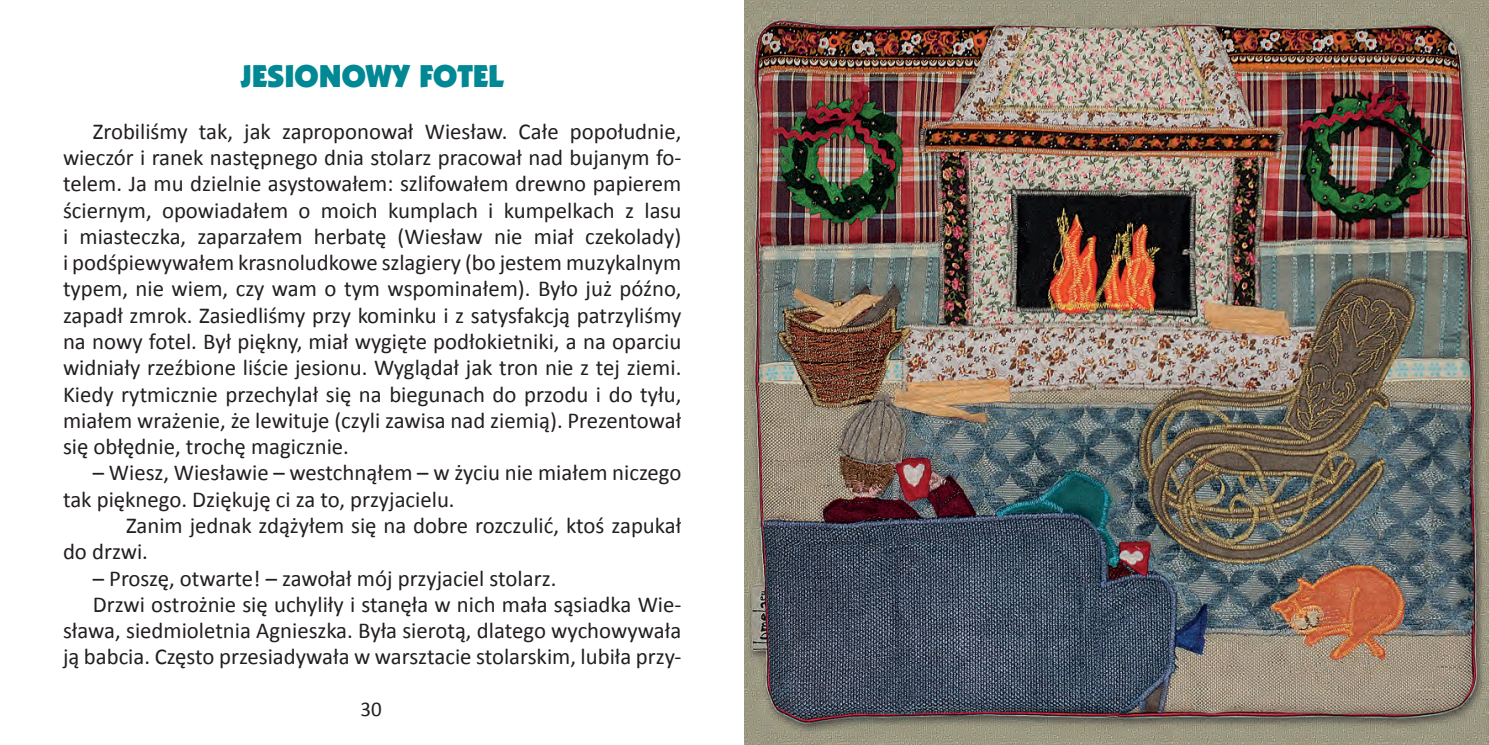
<style>
.page{position:relative;width:1489px;height:745px;background:#fff}
.page>*{position:absolute;margin:0;border:0;box-sizing:border-box;transform-origin:0 0}
.t1{font:31.5px "Kabel Ult PL";color:#008894}
.t2{font:22.75px/26.2px "Calibri";color:#231f20}
.t3{font:21px "Calibri";color:#231f20}
</style>
<div class="page">
<img style="left:744px;top:0;width:744px;height:744px">
<h1 class="t1" style="left:241px;top:57px;width:264px">JESIONOWY FOTEL</h1>
<p class="t2" style="left:63px;top:118px;width:620px;text-align:justify;text-indent:30px">Zrobiliśmy tak, jak zaproponował Wiesław. Całe popołudnie, wieczór i ranek następnego dnia stolarz pracował nad bujanym fo&shy;telem. Ja mu dzielnie asystowałem: szlifowałem drewno papierem ściernym, opowiadałem o moich kumplach i kumpelkach z lasu i miasteczka, zaparzałem herbatę (Wiesław nie miał czekolady) i podśpiewywałem krasnoludkowe szlagiery (bo jestem muzykalnym typem, nie wiem, czy wam o tym wspominałem). Było już późno, zapadł zmrok. Zasiedliśmy przy kominku i z satysfakcją patrzyliśmy na nowy fotel. Był piękny, miał wygięte podłokietniki, a na oparciu widniały rzeźbione liście jesionu. Wyglądał jak tron nie z tej ziemi.<br>Kiedy rytmicznie przechylał się na biegunach do przodu i do tyłu, miałem wrażenie, że lewituje (czyli zawisa nad ziemią). Prezentował się obłędnie, trochę magicznie.</p>
<p class="t2" style="left:63px;top:459px;width:620px;text-indent:30px">– Wiesz, Wiesławie – westchnąłem – w życiu nie miałem niczego tak pięknego. Dziękuję ci za to, przyjacielu.</p>
<p class="t2" style="left:63px;top:512px;width:620px;text-indent:63px">Zanim jednak zdążyłem się na dobre rozczulić, ktoś zapukał do drzwi.</p>
<p class="t2" style="left:93px;top:564px;width:465px">– Proszę, otwarte! – zawołał mój przyjaciel stolarz.</p>
<p class="t2" style="left:93px;top:590px;width:590px">Drzwi ostrożnie się uchyliły i stanęła w nich mała sąsiadka Wie-</p>
<p class="t2" style="left:63px;top:617px;width:620px">sława, siedmioletnia Agnieszka. Była sierotą, dlatego wychowywała</p>
<p class="t2" style="left:63px;top:643px;width:620px">ją babcia. Często przesiadywała w warsztacie stolarskim, lubiła przy-</p>
<p class="t3" style="left:360px;top:695px;width:23px">30</p>
</div>
